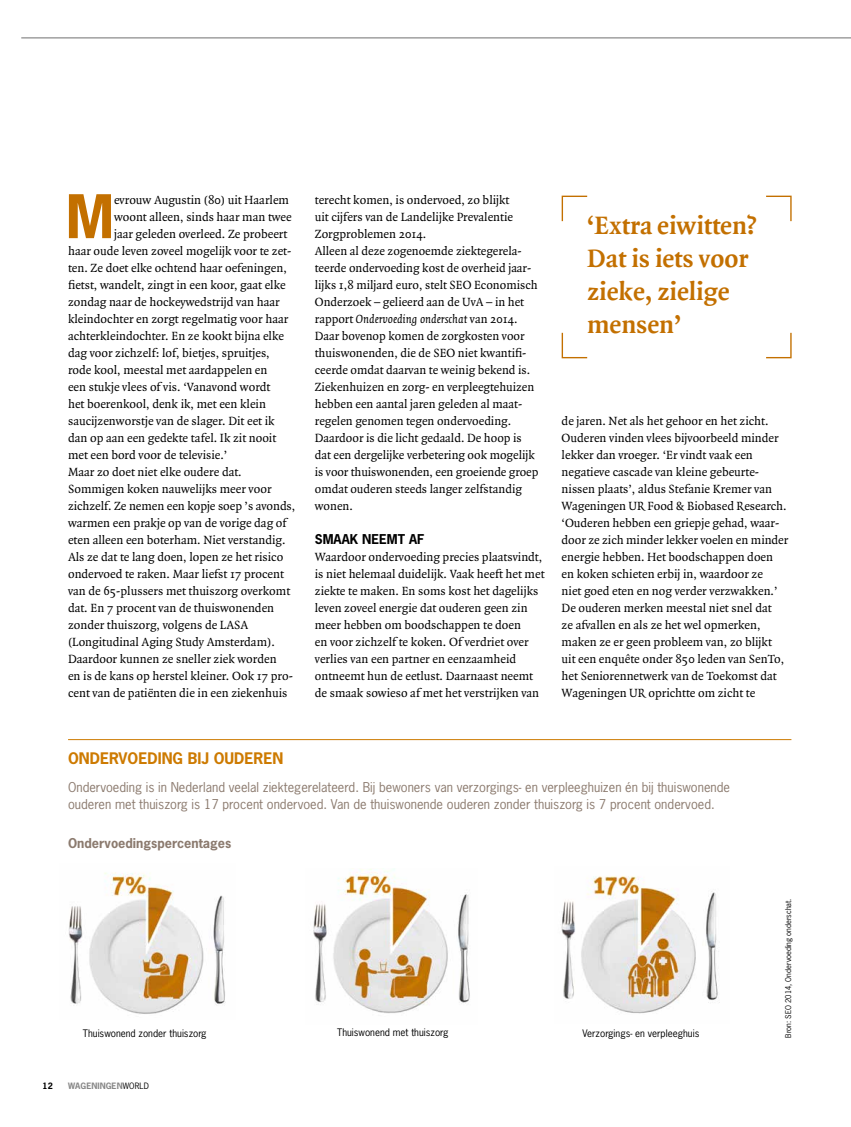
<style>
.page{position:relative;width:851px;height:1127px;background:#fff}
.page>*{position:absolute;margin:0;border:0;box-sizing:border-box;transform-origin:0 0}
.t1{font:700 56.4px "News Gothic Std";color:#c37000}
.t2{font:700 27px/33px "Quadraat OT";color:#c37000}
.t3{font:700 15px "News Gothic Std";color:#cd7a00}
.t4{font:12.75px/17px "Quadraat OT";color:#000}
.t5{font:12.75px/17px "News Gothic Std";color:#8b7a6e}
.t6{font:700 12.75px "News Gothic Std";color:#8b7a6e}
.t7{font:9.75px "News Gothic Std";color:#000}
.t8{font:700 8.25px "News Gothic Std";letter-spacing:.01em;color:#878787}
.t9{font:700 8.25px "News Gothic Std";color:#000}
.t10{font:7.5px "News Gothic Std";color:#000}
.s1{font-style:italic}
.s2{font-family:"News Gothic Std";font-weight:700}
.s3{font-weight:400;color:#000}
</style>
<div class="page">
<img style="left:313px;top:868px;width:157px;height:146px">
<img style="left:69px;top:872px;width:157px;height:142px">
<svg style="left:561px;top:195px;width:27px;height:27px"></svg>
<svg style="left:561px;top:332px;width:27px;height:27px"></svg>
<svg style="left:766px;top:195px;width:26px;height:27px"></svg>
<svg style="left:766px;top:332px;width:26px;height:27px"></svg>
<img style="left:561px;top:876px;width:159px;height:138px">
<hr style="left:68px;top:739px;width:723px;height:1px;background:#cd7a00">
<svg style="left:21px;top:37px;width:829px;height:2px;background:#b6b6b6"></svg>
<p class="t1" style="left:66px;top:179px;width:50px">M</p>
<p class="t4" style="left:114px;top:192px;width:176px">evrouw Augustin (80) uit Haarlem</p>
<p class="t4" style="left:114px;top:209px;width:179px">woont alleen, sinds haar man twee</p>
<p class="t4" style="left:114px;top:226px;width:175px">jaar geleden overleed. Ze probeert</p>
<p class="t4" style="left:68px;top:243px;width:225px">haar oude leven zoveel mogelijk voor te zet-</p>
<p class="t4" style="left:68px;top:260px;width:220px">ten. Ze doet elke ochtend haar oefeningen,</p>
<p class="t4" style="left:68px;top:277px;width:219px">fietst, wandelt, zingt in een koor, gaat elke</p>
<p class="t4" style="left:68px;top:294px;width:213px">zondag naar de hockeywedstrijd van haar</p>
<p class="t4" style="left:68px;top:311px;width:222px">kleindochter en zorgt regelmatig voor haar</p>
<p class="t4" style="left:68px;top:328px;width:217px">achterkleindochter. En ze kookt bijna elke</p>
<p class="t4" style="left:68px;top:345px;width:203px">dag voor zichzelf: lof, bietjes, spruitjes,</p>
<p class="t4" style="left:68px;top:362px;width:201px">rode kool, meestal met aardappelen en</p>
<p class="t4" style="left:68px;top:379px;width:204px">een stukje vlees of vis. ‘Vanavond wordt</p>
<p class="t4" style="left:68px;top:396px;width:199px">het boerenkool, denk ik, met een klein</p>
<p class="t4" style="left:68px;top:413px;width:208px">saucijzenworstje van de slager. Dit eet ik</p>
<p class="t4" style="left:68px;top:430px;width:210px">dan op aan een gedekte tafel. Ik zit nooit</p>
<p class="t4" style="left:68px;top:447px;width:161px">met een bord voor de televisie.’</p>
<p class="t4" style="left:68px;top:464px;width:175px">Maar zo doet niet elke oudere dat.</p>
<p class="t4" style="left:68px;top:481px;width:205px">Sommigen koken nauwelijks meer voor</p>
<p class="t4" style="left:68px;top:498px;width:229px">zichzelf. Ze nemen een kopje soep ’s avonds,</p>
<p class="t4" style="left:68px;top:515px;width:220px">warmen een prakje op van de vorige dag of</p>
<p class="t4" style="left:68px;top:532px;width:219px">eten alleen een boterham. Niet verstandig.</p>
<p class="t4" style="left:68px;top:549px;width:217px">Als ze dat te lang doen, lopen ze het risico</p>
<p class="t4" style="left:68px;top:566px;width:217px">ondervoed te raken. Maar liefst 17 procent</p>
<p class="t4" style="left:68px;top:583px;width:223px">van de 65-plussers met thuiszorg overkomt</p>
<p class="t4" style="left:68px;top:600px;width:207px">dat. En 7 procent van de thuiswonenden</p>
<p class="t4" style="left:68px;top:617px;width:181px">zonder thuiszorg, volgens de LASA</p>
<p class="t4" style="left:68px;top:634px;width:208px">(Longitudinal Aging Study Amsterdam).</p>
<p class="t4" style="left:68px;top:651px;width:210px">Daardoor kunnen ze sneller ziek worden</p>
<p class="t4" style="left:68px;top:668px;width:226px">en is de kans op herstel kleiner. Ook 17 pro-</p>
<p class="t4" style="left:68px;top:685px;width:221px">cent van de patiënten die in een ziekenhuis</p>
<p class="t4" style="left:315px;top:192px;width:225px">terecht komen, is ondervoed, zo blijkt<br>uit cijfers van de Landelijke Prevalentie Zorgproblemen 2014.<br>Alleen al deze zogenoemde ziektegerela&shy;teerde ondervoeding kost de overheid jaar&shy;lijks 1,8 miljard euro, stelt SEO Economisch Onderzoek – gelieerd aan de UvA – in het rapport <span class="s1">Ondervoeding onderschat</span> van 2014.<br>Daar bovenop komen de zorgkosten voor thuiswonenden, die de SEO niet kwantifi&shy;ceerde omdat daarvan te weinig bekend is.<br>Ziekenhuizen en zorg- en verpleegtehuizen hebben een aantal jaren geleden al maat&shy;regelen genomen tegen ondervoeding.<br>Daardoor is die licht gedaald. De hoop is dat een dergelijke verbetering ook mogelijk is voor thuiswonenden, een groeiende groep omdat ouderen steeds langer zelfstandig wonen.</p>
<p class="t4" style="left:315px;top:532px;width:231px"><span class="s2">SMAAK NEEMT AF<br></span>Waardoor ondervoeding precies plaatsvindt, is niet helemaal duidelijk. Vaak heeft het met ziekte te maken. En soms kost het dagelijks leven zoveel energie dat ouderen geen zin meer hebben om boodschappen te doen<br>en voor zichzelf te koken. Of verdriet over verlies van een partner en eenzaamheid ontneemt hun de eetlust. Daarnaast neemt de smaak sowieso af met het verstrijken van</p>
<p class="t2" style="left:587px;top:209px;width:171px">‘Extra eiwitten?<br>Dat is iets voor zieke, zielige mensen’</p>
<p class="t4" style="left:561px;top:413px;width:228px">de jaren. Net als het gehoor en het zicht.<br>Ouderen vinden vlees bijvoorbeeld minder lekker dan vroeger. ‘Er vindt vaak een negatieve cascade van kleine gebeurte&shy;nissen plaats’, aldus Stefanie Kremer van Wageningen UR Food &amp; Biobased Research. ‘Ouderen hebben een griepje gehad, waar&shy;door ze zich minder lekker voelen en minder energie hebben. Het boodschappen doen en koken schieten erbij in, waardoor ze<br>niet goed eten en nog verder verzwakken.’ De ouderen merken meestal niet snel dat<br>ze afvallen en als ze het wel opmerken, maken ze er geen probleem van, zo blijkt uit een enquête onder 850 leden van SenTo, het Seniorennetwerk van de Toekomst dat Wageningen UR oprichtte om zicht te</p>
<p class="t3" style="left:68px;top:748px;width:217px">ONDERVOEDING BIJ OUDEREN</p>
<p class="t5" style="left:68px;top:779px;width:663px">Ondervoeding is in Nederland veelal ziektegerelateerd. Bij bewoners van verzorgings- en verpleeghuizen én bij thuiswonende ouderen met thuiszorg is 17 procent ondervoed. Van de thuiswonende ouderen zonder thuiszorg is 7 procent ondervoed.</p>
<p class="t6" style="left:68px;top:835px;width:165px">Ondervoedingspercentages</p>
<p class="t7" style="left:83px;top:1027px;width:125px">Thuiswonend zonder thuiszorg</p>
<p class="t7" style="left:337px;top:1026px;width:113px">Thuiswonend met thuiszorg</p>
<p class="t9" style="left:43px;top:1080px;width:12px">12</p>
<p class="t8" style="left:68px;top:1080px;width:82px">WAGENINGEN<span class="s3">WORLD</span></p>
<p class="t7" style="left:582px;top:1027px;width:118px">Verzorgings- en verpleeghuis</p>
<p class="t10" style="left:783px;top:1037px;width:141px;rotate:-90deg">Bron: SEO 2014, Ondervoeding onderschat.</p>
</div>
